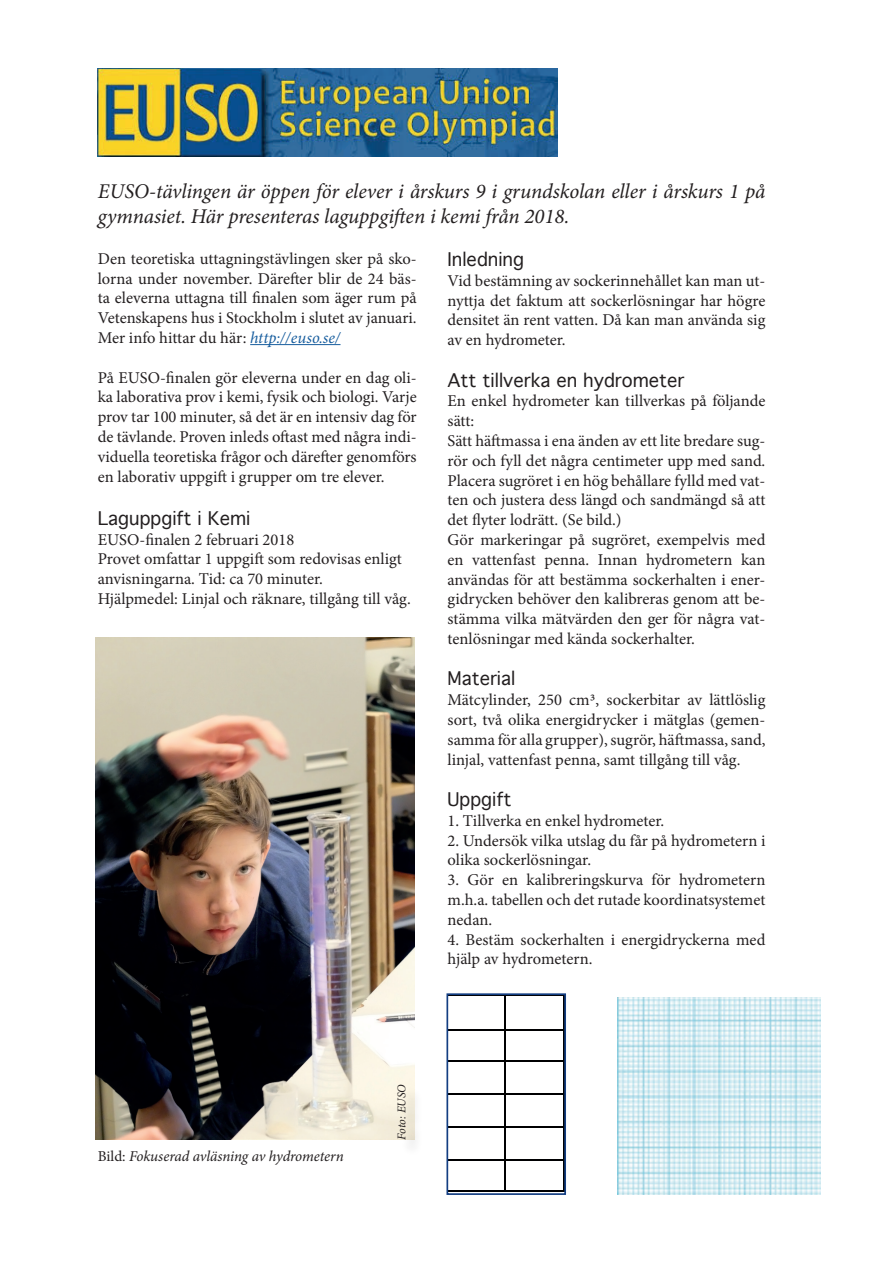
<style>
.page{position:relative;width:893px;height:1263px;background:#fff}
.page>*{position:absolute;margin:0;border:0;box-sizing:border-box;transform-origin:0 0}
.t1{font:italic 21px/25.2px "Minion Pro";letter-spacing:-.005em;color:#231f20}
.t2{font:18px "Geneva";color:#231f20}
.t3{font:16.5px/19.8px "Minion Pro";color:#231f20;text-align:justify}
.t4{font:italic 15px "Minion Pro";letter-spacing:-.01em;color:#231f20}
.t5{font:italic 12px "Minion Pro";color:#231f20}
.s1{font-style:italic;color:#175d9e}
.s2{font-style:normal}
</style>
<div class="page">
<img style="left:96px;top:638px;width:319px;height:502px">
<hr style="left:250px;top:344px;width:90px;height:1px;background:#175d9e">
<div style="left:400px;top:1087px;width:24px;height:69px;background:#231f20;opacity:.25"></div>
<img style="left:98px;top:68px;width:460px;height:88px">
<img style="left:617px;top:997px;width:204px;height:198px">
<hr style="left:504px;top:996px;width:2px;height:33px;background:#000001">
<hr style="left:447px;top:1029px;width:57px;height:1px;background:#000001">
<hr style="left:506px;top:1029px;width:57px;height:1px;background:#000001">
<hr style="left:504px;top:1030px;width:2px;height:30px;background:#000001">
<hr style="left:447px;top:1060px;width:57px;height:2px;background:#000001">
<hr style="left:506px;top:1060px;width:57px;height:2px;background:#000001">
<hr style="left:504px;top:1062px;width:2px;height:31px;background:#000001">
<hr style="left:447px;top:1093px;width:57px;height:2px;background:#000001">
<hr style="left:506px;top:1093px;width:57px;height:2px;background:#000001">
<hr style="left:504px;top:1095px;width:2px;height:31px;background:#000001">
<hr style="left:447px;top:1126px;width:57px;height:2px;background:#000001">
<hr style="left:506px;top:1126px;width:57px;height:2px;background:#000001">
<hr style="left:504px;top:1128px;width:2px;height:31px;background:#000001">
<hr style="left:447px;top:1159px;width:57px;height:2px;background:#000001">
<hr style="left:506px;top:1159px;width:57px;height:2px;background:#000001">
<hr style="left:447px;top:1190px;width:57px;height:2px;background:#000001">
<hr style="left:504px;top:1161px;width:2px;height:29px;background:#000001">
<hr style="left:506px;top:1190px;width:57px;height:2px;background:#000001">
<div style="left:446px;top:993px;width:120px;height:202px;border:2px solid #133e82"></div>
<p class="t1" style="left:98px;top:179px;width:669px">EUSO-tävlingen är öppen för elever i årskurs 9 i grundskolan eller i årskurs 1 på gymnasiet. Här presenteras laguppgiften i kemi från 2018.</p>
<p class="t3" style="left:98px;top:249px;width:320px">Den teoretiska uttagningstävlingen sker på sko&shy;lorna under november. Därefter blir de 24 bäs&shy;ta eleverna uttagna till finalen som äger rum på Vetenskapens hus i Stockholm i slutet av januari.<br>Mer info hittar du här: <span class="s1">http://euso.se/</span></p>
<p class="t3" style="left:98px;top:367px;width:320px">På EUSO-finalen gör eleverna under en dag oli&shy;ka laborativa prov i kemi, fysik och biologi. Varje prov tar 100 minuter, så det är en intensiv dag för de tävlande. Proven inleds oftast med några indi&shy;viduella teoretiska frågor och därefter genomförs en laborativ uppgift i grupper om tre elever.</p>
<p class="t2" style="left:98px;top:508px;width:154px">Laguppgift i Kemi</p>
<p class="t3" style="left:98px;top:529px;width:314px;text-align:left">EUSO-finalen 2 februari 2018<br>Provet omfattar 1 uppgift som redovisas enligt anvisningarna. Tid: ca 70 minuter.<br>Hjälpmedel: Linjal och räknare, tillgång till våg.</p>
<p class="t2" style="left:448px;top:249px;width:78px">Inledning</p>
<p class="t3" style="left:448px;top:271px;width:319px">Vid bestämning av sockerinnehållet kan man ut&shy;nyttja det faktum att sockerlösningar har högre densitet än rent vatten. Då kan man använda sig av en hydrometer.</p>
<p class="t2" style="left:448px;top:370px;width:238px">Att tillverka en hydrometer</p>
<p class="t3" style="left:448px;top:391px;width:319px;text-align:left">En enkel hydrometer kan tillverkas på följande sätt:<br>Sätt häftmassa i ena änden av ett lite bredare sug&shy;rör och fyll det några centimeter upp med sand.<br>Placera sugröret i en hög behållare fylld med vat&shy;ten och justera dess längd och sandmängd så att det flyter lodrätt. (Se bild.)<br>Gör markeringar på sugröret, exempelvis med en vattenfast penna. Innan hydrometern kan användas för att bestämma sockerhalten i ener&shy;gidrycken behöver den kalibreras genom att be&shy;stämma vilka mätvärden den ger för några vat&shy;tenlösningar med kända sockerhalter.</p>
<p class="t2" style="left:448px;top:669px;width:69px">Material</p>
<p class="t3" style="left:448px;top:690px;width:319px">Mätcylinder, 250 cm3, sockerbitar av lättlöslig sort, två olika energidrycker i mätglas (gemen&shy;samma för alla grupper), sugrör, häftmassa, sand, linjal, vattenfast penna, samt tillgång till våg.</p>
<p class="t2" style="left:448px;top:789px;width:65px">Uppgift</p>
<p class="t3" style="left:448px;top:811px;width:218px">1. Tillverka en enkel hydrometer.</p>
<p class="t3" style="left:448px;top:830px;width:319px">2. Undersök vilka utslag du får på hydrometern i olika sockerlösningar.</p>
<p class="t3" style="left:448px;top:870px;width:319px">3. Gör en kalibreringskurva för hydrometern m.h.a. tabellen och det rutade koordinatsystemet nedan.</p>
<p class="t3" style="left:448px;top:929px;width:319px">4. Bestäm sockerhalten i energidryckerna med hjälp av hydrometern.</p>
<p class="t4" style="left:98px;top:1146px;width:248px"><span class="s2">Bild:</span> Fokuserad avläsning av hydrometern</p>
<p class="t5" style="left:394px;top:1140px;width:57px;rotate:-90deg">Foto: EUSO</p>
</div>
